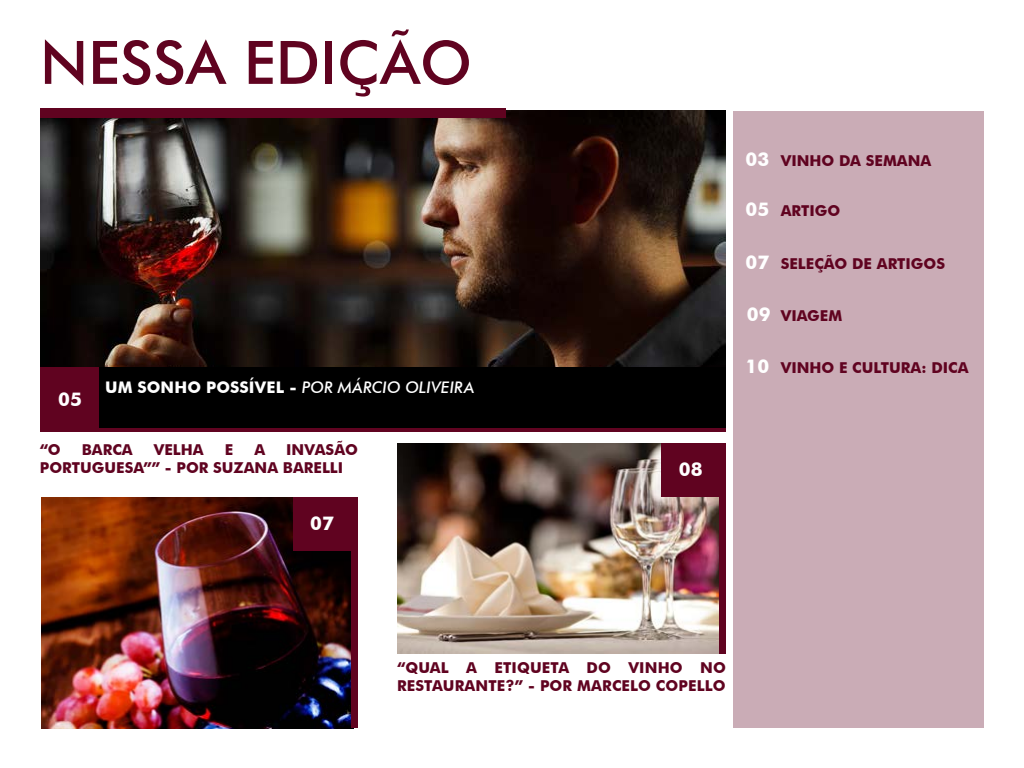
<style>
.page{position:relative;width:1024px;height:768px;background:#fff}
.page>*{position:absolute;margin:0;border:0;box-sizing:border-box;transform-origin:0 0}
.t1{font:500 60px "Futura BT";color:#600320}
.t2{font:700 19px "Futura BT";color:#fff}
.t3{font:italic 500 16px "Futura BT";letter-spacing:.005em;color:#fff}
.t4{font:700 15px/18px "Futura BT";color:#600320}
.s1{font-weight:700;font-style:normal}
.s2{font-size:19px;color:#fff}
</style>
<div class="page">
<div style="left:733px;top:111px;width:251px;height:617px;background:#caacb6"></div>
<img style="left:40px;top:110px;width:686px;height:257px">
<svg style="left:100px;top:427px;width:626px;height:4px;background:#480218"></svg>
<div style="left:40px;top:367px;width:60px;height:64px;background:#600320"></div>
<div style="left:99px;top:367px;width:627px;height:60px;background:#000"></div>
<div style="left:40px;top:109px;width:466px;height:9px;background:#600320"></div>
<img style="left:397px;top:444px;width:322px;height:210px">
<div style="left:662px;top:444px;width:58px;height:53px;background:#600320"></div>
<img style="left:41px;top:497px;width:310px;height:231px">
<div style="left:293px;top:497px;width:58px;height:54px;background:#600320"></div>
<div style="left:351px;top:497px;width:7px;height:231px;background:#600320"></div>
<div style="left:719px;top:444px;width:7px;height:210px;background:#600320"></div>
<h1 class="t1" style="left:40px;top:26px;width:434px">NESSA EDIÇÃO</h1>
<p class="t2" style="left:58px;top:388px;width:25px">05</p>
<p class="t3" style="left:105px;top:377px;width:370px"><span class="s1">UM SONHO POSSÍVEL -</span> POR MÁRCIO OLIVEIRA</p>
<p class="t4" style="left:40px;top:441px;width:320px;text-indent:246px">INVASÃO<br>PORTUGUESA”” - POR SUZANA BARELLI</p>
<p class="t4" style="left:40px;top:441px;width:22px">“O</p>
<p class="t4" style="left:82px;top:441px;width:52px">BARCA</p>
<p class="t4" style="left:154px;top:441px;width:52px">VELHA</p>
<p class="t4" style="left:225px;top:441px;width:10px">E</p>
<p class="t4" style="left:254px;top:441px;width:12px">A</p>
<p class="t2" style="left:310px;top:511px;width:25px">07</p>
<p class="t2" style="left:679px;top:458px;width:25px">08</p>
<p class="t4" style="left:746px;top:152px;width:187px"><span class="s2">03</span> VINHO DA SEMANA</p>
<p class="t4" style="left:746px;top:202px;width:96px"><span class="s2">05</span> ARTIGO</p>
<p class="t4" style="left:746px;top:254px;width:201px"><span class="s2">07</span> SELEÇÃO DE ARTIGOS</p>
<p class="t4" style="left:747px;top:307px;width:97px"><span class="s2">09</span> VIAGEM</p>
<p class="t4" style="left:746px;top:359px;width:224px"><span class="s2">10</span> VINHO E CULTURA: DICA</p>
<p class="t4" style="left:397px;top:658px;width:330px">“QUAL A ETIQUETA DO VINHO NO<br>RESTAURANTE?” - POR MARCELO COPELLO</p>
</div>
